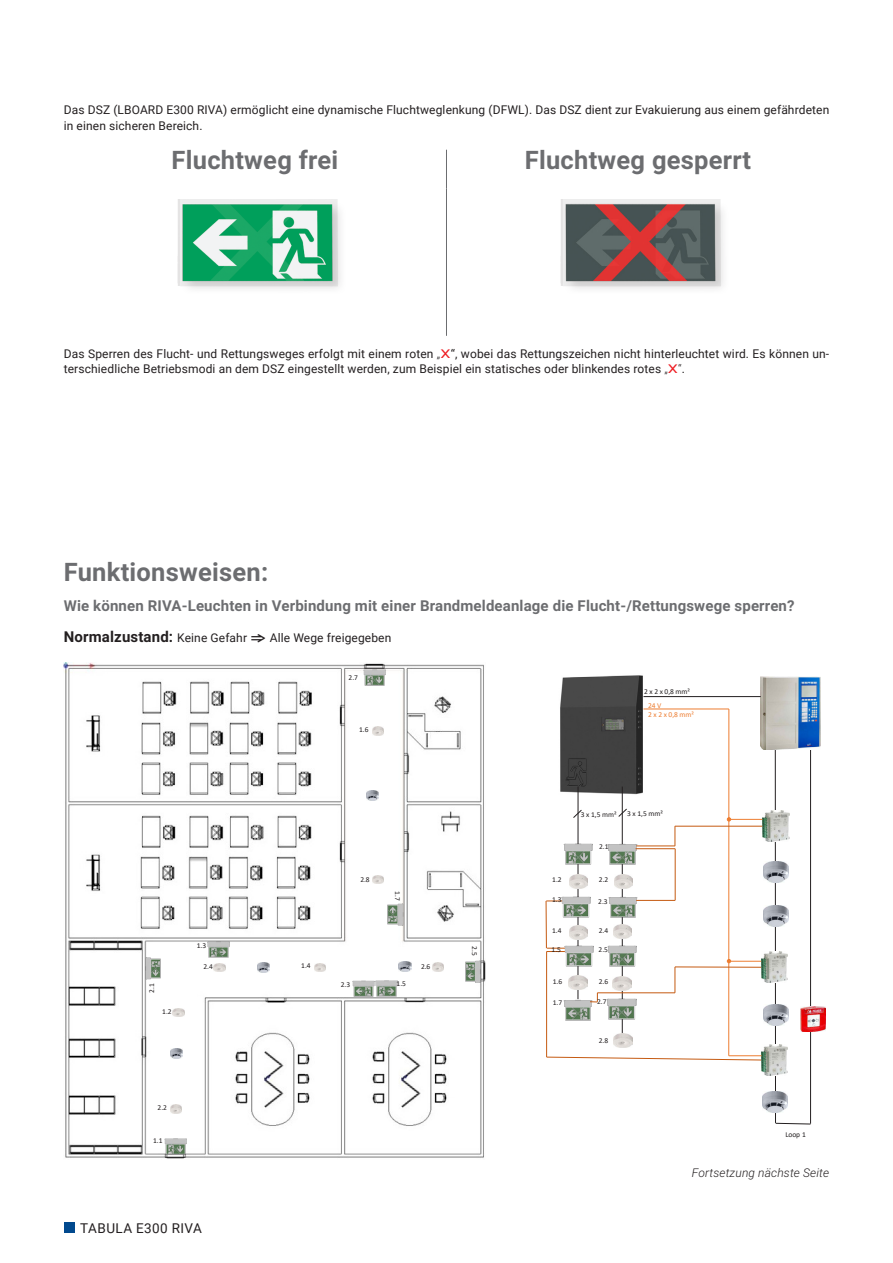
<style>
.page{position:relative;width:893px;height:1263px;background:#fff}
.page>*{position:absolute;margin:0;border:0;box-sizing:border-box;transform-origin:0 0}
.t1{font:700 25.5px "Roboto";letter-spacing:.01em;color:#6c6d70}
.t2{font:700 15px/30.8px "Roboto";letter-spacing:.01em;color:#6c6d70}
.t3{font:13.5px "Roboto";letter-spacing:.035em;color:#231f20}
.t4{font:12px/15.6px "Roboto";letter-spacing:.01em;color:#231f20}
.t5{font:italic 300 12px "Roboto";letter-spacing:.01em;color:#231f20}
.t6{font:7.5px "Calibri";letter-spacing:.005em;color:#231f20}
.t7{font:7.5px/9px "Calibri";color:#ed7d31}
.s1{font-weight:300}
.s2{font-weight:900;color:#ee1d23}
.s3{color:#231f20}
.s4{font-weight:400;font-size:12px;color:#231f20}
</style>
<div class="page">
<div style="left:64px;top:1222px;width:10px;height:11px;background:#01498e"></div>
<hr style="left:446px;top:150px;width:1px;height:39px;background:#6c6d70">
<hr style="left:446px;top:189px;width:1px;height:147px;background:#6c6d70">
<img style="left:177px;top:200px;width:164px;height:89px">
<img style="left:560px;top:200px;width:163px;height:89px">
<img style="left:64px;top:662px;width:422px;height:497px">
<img style="left:352px;top:981px;width:45px;height:16px">
<img style="left:208px;top:941px;width:21px;height:16px">
<img style="left:364px;top:670px;width:22px;height:16px">
<img style="left:465px;top:960px;width:16px;height:22px">
<img style="left:164px;top:1138px;width:22px;height:16px">
<img style="left:145px;top:957px;width:16px;height:22px">
<svg style="left:372px;top:727px;width:11px;height:8px"></svg>
<svg style="left:372px;top:875px;width:11px;height:9px"></svg>
<svg style="left:173px;top:1008px;width:11px;height:8px"></svg>
<svg style="left:433px;top:963px;width:11px;height:8px"></svg>
<svg style="left:170px;top:1104px;width:12px;height:9px"></svg>
<svg style="left:314px;top:963px;width:12px;height:8px"></svg>
<svg style="left:214px;top:963px;width:11px;height:8px"></svg>
<img style="left:388px;top:903px;width:15px;height:22px">
<img style="left:560px;top:675px;width:87px;height:123px">
<hr style="left:578px;top:786px;width:1px;height:213px;background:#231f20">
<svg style="left:547px;top:901px;width:15px;height:1px"></svg>
<svg style="left:775px;top:1123px;width:35px;height:1px"></svg>
<hr style="left:810px;top:717px;width:1px;height:407px;background:#231f20">
<hr style="left:775px;top:749px;width:1px;height:374px;background:#231f20">
<hr style="left:622px;top:786px;width:1px;height:247px;background:#231f20">
<img style="left:761px;top:677px;width:59px;height:72px">
<img style="left:761px;top:952px;width:27px;height:31px">
<img style="left:800px;top:1007px;width:25px;height:25px">
<img style="left:608px;top:843px;width:29px;height:21px">
<img style="left:562px;top:896px;width:28px;height:22px">
<img style="left:563px;top:843px;width:29px;height:21px">
<img style="left:762px;top:810px;width:27px;height:31px">
<img style="left:763px;top:861px;width:25px;height:21px">
<img style="left:763px;top:905px;width:25px;height:21px">
<img style="left:761px;top:1044px;width:27px;height:31px">
<img style="left:763px;top:1004px;width:25px;height:21px">
<img style="left:763px;top:1091px;width:25px;height:21px">
<img style="left:564px;top:946px;width:29px;height:21px">
<img style="left:608px;top:897px;width:30px;height:21px">
<img style="left:607px;top:945px;width:30px;height:21px">
<img style="left:563px;top:999px;width:30px;height:21px">
<img style="left:569px;top:875px;width:19px;height:14px">
<img style="left:613px;top:924px;width:19px;height:14px">
<img style="left:569px;top:925px;width:19px;height:14px">
<img style="left:614px;top:875px;width:19px;height:14px">
<img style="left:612px;top:976px;width:19px;height:14px">
<img style="left:569px;top:976px;width:19px;height:14px">
<img style="left:613px;top:1034px;width:19px;height:14px">
<hr style="left:643px;top:696px;width:118px;height:1px;background:#231f20">
<hr style="left:728px;top:709px;width:1px;height:347px;background:#ed7d31">
<hr style="left:729px;top:961px;width:32px;height:1px;background:#ed7d31">
<hr style="left:729px;top:1055px;width:32px;height:1px;background:#ed7d31">
<hr style="left:643px;top:709px;width:86px;height:1px;background:#ed7d31">
<img style="left:607px;top:998px;width:29px;height:21px">
<hr style="left:675px;top:826px;width:87px;height:1px;background:#c55a11">
<svg style="left:675px;top:826px;width:1px;height:20px"></svg>
<hr style="left:636px;top:846px;width:39px;height:1px;background:#c55a11">
<hr style="left:636px;top:848px;width:39px;height:1px;background:#c55a11">
<hr style="left:675px;top:849px;width:1px;height:51px;background:#c55a11">
<hr style="left:636px;top:900px;width:39px;height:1px;background:#c55a11">
<hr style="left:675px;top:967px;width:86px;height:1px;background:#c55a11">
<svg style="left:727px;top:817px;width:4px;height:4px"></svg>
<svg style="left:675px;top:967px;width:1px;height:26px"></svg>
<hr style="left:597px;top:992px;width:78px;height:1px;background:#c55a11">
<svg style="left:590px;top:993px;width:8px;height:9px"></svg>
<svg style="left:546px;top:1057px;width:215px;height:3px"></svg>
<svg style="left:547px;top:948px;width:18px;height:4px"></svg>
<hr style="left:546px;top:951px;width:1px;height:106px;background:#c55a11">
<hr style="left:546px;top:901px;width:1px;height:47px;background:#c55a11">
<hr style="left:730px;top:819px;width:32px;height:1px;background:#ed7d31">
<svg style="left:170px;top:1048px;width:13px;height:11px"></svg>
<svg style="left:257px;top:962px;width:13px;height:11px"></svg>
<svg style="left:398px;top:961px;width:13px;height:11px"></svg>
<svg style="left:366px;top:790px;width:13px;height:11px"></svg>
<svg style="left:573px;top:809px;width:9px;height:9px"></svg>
<svg style="left:618px;top:808px;width:9px;height:9px"></svg>
<p class="t4" style="left:64px;top:102px;width:767px">Das DSZ (LBOARD E300 RIVA) ermöglicht eine dynamische Fluchtweglenkung (DFWL). Das DSZ dient zur Evakuierung aus einem gefährdeten in einen sicheren Bereich.</p>
<h1 class="t1" style="left:172px;top:142px;width:168px">Fluchtweg frei</h1>
<h1 class="t1" style="left:525px;top:142px;width:228px">Fluchtweg gesperrt</h1>
<p class="t4" style="left:64px;top:345px;width:767px">Das Sperren des Flucht- und Rettungsweges erfolgt mit einem roten <span class="s1">„</span><span class="s2">X</span>“, wobei das Rettungszeichen nicht hinterleuchtet wird. Es können un&shy;terschiedliche Betriebsmodi an dem DSZ eingestellt werden, zum Beispiel ein statisches oder blinkendes rotes <span class="s1">„</span><span class="s2">X</span><span class="s1">“</span>.</p>
<h1 class="t1" style="left:64px;top:554px;width:206px">Funktionsweisen:</h1>
<p class="t2" style="left:64px;top:590px;width:732px">Wie können RIVA-Leuchten in Verbindung mit einer Brandmeldeanlage die Flucht-/Rettungswege sperren?<br><span class="s3">Normalzustand:</span> <span class="s4">Keine Gefahr</span></p>
<p class="t4" style="left:270px;top:630px;width:123px">Alle Wege freigegeben</p>
<p class="t6" style="left:349px;top:672px;width:11px">2.7</p>
<p class="t6" style="left:359px;top:724px;width:11px">1.6</p>
<p class="t6" style="left:146px;top:993px;width:11px;rotate:-90deg">2.1</p>
<p class="t6" style="left:162px;top:1006px;width:11px">1.2</p>
<p class="t6" style="left:197px;top:940px;width:11px">1.3</p>
<p class="t6" style="left:203px;top:961px;width:11px">2.4</p>
<p class="t6" style="left:301px;top:960px;width:11px">1.4</p>
<p class="t6" style="left:360px;top:874px;width:11px">2.8</p>
<p class="t6" style="left:403px;top:891px;width:11px;rotate:90deg">1.7</p>
<p class="t6" style="left:341px;top:979px;width:11px">2.3</p>
<p class="t6" style="left:397px;top:979px;width:11px">1.5</p>
<p class="t6" style="left:421px;top:961px;width:11px">2.6</p>
<p class="t6" style="left:158px;top:1103px;width:11px">2.2</p>
<p class="t6" style="left:153px;top:1135px;width:11px">1.1</p>
<p class="t3" style="left:80px;top:1219px;width:123px">TABULA E300 RIVA</p>
<p class="t6" style="left:480px;top:946px;width:11px;rotate:90deg">2.5</p>
<p class="t6" style="left:644px;top:686px;width:47px">2 x 2 x 0,8 mm²</p>
<p class="t7" style="left:648px;top:700px;width:47px">24 V<br>2 x 2 x 0,8 mm²</p>
<p class="t6" style="left:581px;top:809px;width:37px">3 x 1,5 mm²</p>
<p class="t6" style="left:627px;top:808px;width:37px">3 x 1,5 mm²</p>
<p class="t6" style="left:599px;top:841px;width:11px">2.1</p>
<p class="t6" style="left:552px;top:874px;width:11px">1.2</p>
<p class="t6" style="left:599px;top:874px;width:11px">2.2</p>
<p class="t6" style="left:552px;top:894px;width:11px">1.3</p>
<p class="t6" style="left:598px;top:896px;width:11px">2.3</p>
<p class="t6" style="left:552px;top:925px;width:11px">1.4</p>
<p class="t6" style="left:599px;top:925px;width:11px">2.4</p>
<p class="t6" style="left:552px;top:945px;width:11px">1.5</p>
<p class="t6" style="left:598px;top:944px;width:11px">2.5</p>
<p class="t6" style="left:553px;top:976px;width:11px">1.6</p>
<p class="t6" style="left:553px;top:997px;width:11px">1.7</p>
<p class="t6" style="left:599px;top:976px;width:11px">2.6</p>
<p class="t6" style="left:597px;top:996px;width:11px">2.7</p>
<p class="t6" style="left:599px;top:1035px;width:11px">2.8</p>
<p class="t6" style="left:785px;top:1129px;width:22px">Loop 1</p>
<p class="t5" style="left:692px;top:1164px;width:139px">Fortsetzung nächste Seite</p>
</div>
